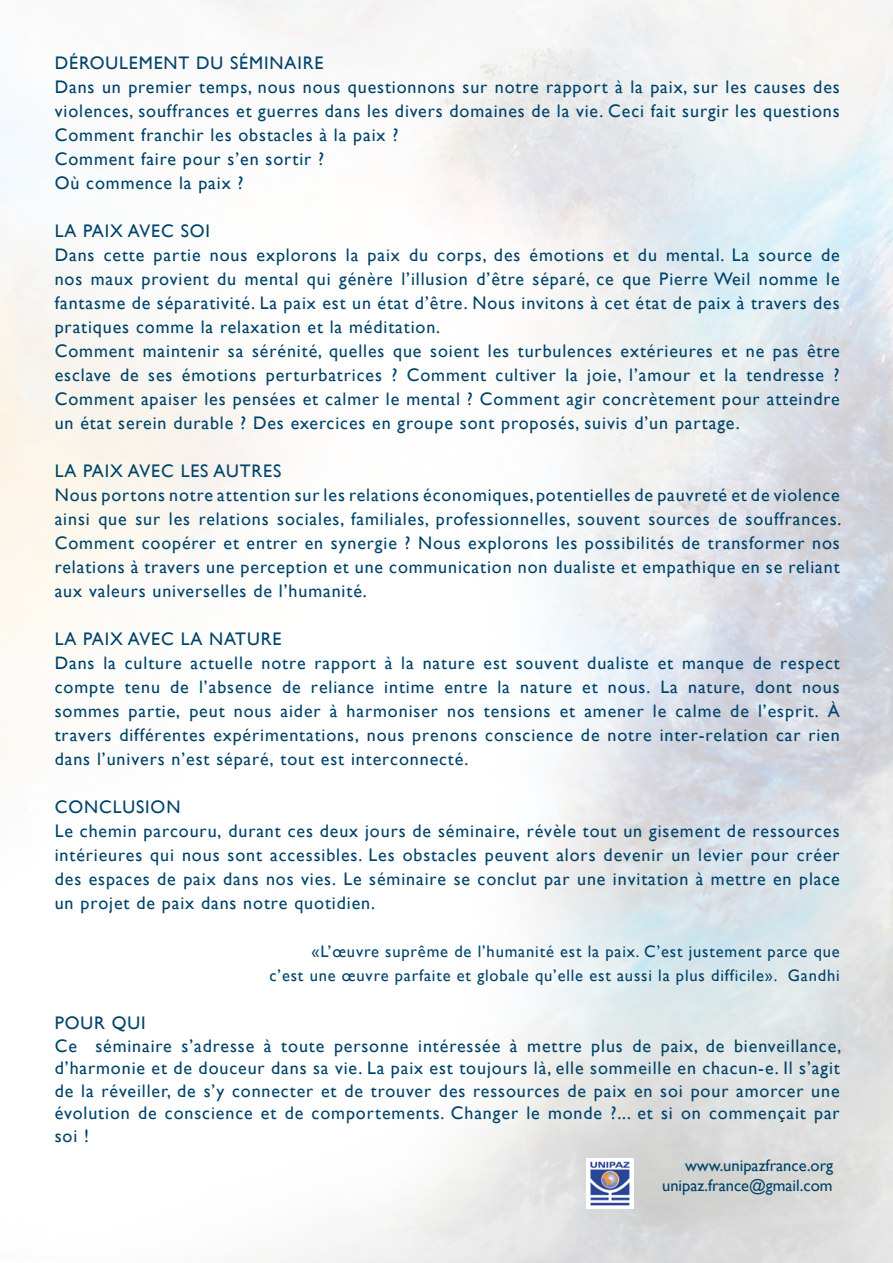
<style>
.page{position:relative;width:893px;height:1263px;background:#fff}
.page>*{position:absolute;margin:0;border:0;box-sizing:border-box;transform-origin:0 0}
.t1{font:18.15px/24px "Gill Sans";letter-spacing:.05em;color:#004369;text-align:justify}
.t2{font:18px/24px "Gill Sans";letter-spacing:.05em;color:#004369;text-align:justify}
.t3{font:16.65px "Gill Sans";letter-spacing:.05em;color:#004369}
.t4{font:16.5px "Gill Sans";color:#004369}
</style>
<div class="page">
<img style="left:589px;top:1161px;width:42px;height:45px">
<p class="t1" style="left:55px;top:51px;width:270px">DÉROULEMENT DU SÉMINAIRE</p>
<p class="t1" style="left:55px;top:75px;width:787px">Dans un premier temps, nous nous questionnons sur notre rapport à la paix, sur les causes des violences, souffrances et guerres dans les divers domaines de la vie. Ceci fait surgir les questions Comment franchir les obstacles à la paix ?</p>
<p class="t1" style="left:55px;top:147px;width:271px">Comment faire pour s’en sortir ?</p>
<p class="t1" style="left:55px;top:171px;width:190px">Où commence la paix ?</p>
<p class="t1" style="left:55px;top:219px;width:157px">LA PAIX AVEC SOI</p>
<p class="t1" style="left:55px;top:243px;width:787px">Dans cette partie nous explorons la paix du corps, des émotions et du mental. La source de nos maux provient du mental qui génère l’illusion d’être séparé, ce que Pierre Weil nomme le fantasme de séparativité. La paix est un état d’être. Nous invitons à cet état de paix à travers des pratiques comme la relaxation et la méditation.</p>
<p class="t1" style="left:55px;top:339px;width:786px">Comment maintenir sa sérénité, quelles que soient les turbulences extérieures et ne pas être esclave de ses émotions perturbatrices ? Comment cultiver la joie, l’amour et la tendresse ?<br>Comment apaiser les pensées et calmer le mental ? Comment agir concrètement pour atteindre un état serein durable ? Des exercices en groupe sont proposés, suivis d’un partage.</p>
<p class="t1" style="left:55px;top:459px;width:228px">LA PAIX AVEC LES AUTRES</p>
<p class="t1" style="left:55px;top:483px;width:788px">Nous portons notre attention sur les relations économiques, potentielles de pauvreté et de violence ainsi que sur les relations sociales, familiales, professionnelles, souvent sources de souffrances.<br>Comment coopérer et entrer en synergie ? Nous explorons les possibilités de transformer nos relations à travers une perception et une communication non dualiste et empathique en se reliant aux valeurs universelles de l’humanité.</p>
<p class="t1" style="left:55px;top:627px;width:228px">LA PAIX AVEC LA NATURE</p>
<p class="t2" style="left:55px;top:651px;width:787px">Dans la culture actuelle notre rapport à la nature est souvent dualiste et manque de respect compte tenu de l’absence de reliance intime entre la nature et nous. La nature, dont nous sommes partie, peut nous aider à harmoniser nos tensions et amener le calme de l’esprit. À travers différentes expérimentations, nous prenons conscience de notre inter-relation car rien dans l’univers n’est séparé, tout est interconnecté.</p>
<p class="t1" style="left:55px;top:795px;width:127px">CONCLUSION</p>
<p class="t1" style="left:55px;top:819px;width:787px">Le chemin parcouru, durant ces deux jours de séminaire, révèle tout un gisement de ressources intérieures qui nous sont accessibles. Les obstacles peuvent alors devenir un levier pour créer des espaces de paix dans nos vies. Le séminaire se conclut par une invitation à mettre en place un projet de paix dans notre quotidien.</p>
<p class="t3" style="left:311px;top:942px;width:530px">«L’œuvre suprême de l’humanité est la paix. C’est justement parce que</p>
<p class="t3" style="left:270px;top:966px;width:572px">c’est une œuvre parfaite et globale qu’elle est aussi la plus difficile». Gandhi</p>
<p class="t1" style="left:55px;top:1011px;width:92px">POUR QUI</p>
<p class="t1" style="left:55px;top:1034px;width:788px;line-height:22.5px">Ce séminaire s’adresse à toute personne intéressée à mettre plus de paix, de bienveillance, d’harmonie et de douceur dans sa vie. La paix est toujours là, elle sommeille en chacun-e. Il s’agit de la réveiller, de s’y connecter et de trouver des ressources de paix en soi pour amorcer une évolution de conscience et de comportements. Changer le monde ?... et si on commençait par soi !</p>
<p class="t4" style="left:685px;top:1156px;width:150px">www.unipazfrance.org</p>
<p class="t4" style="left:662px;top:1175px;width:172px">unipaz.france@gmail.com</p>
</div>
